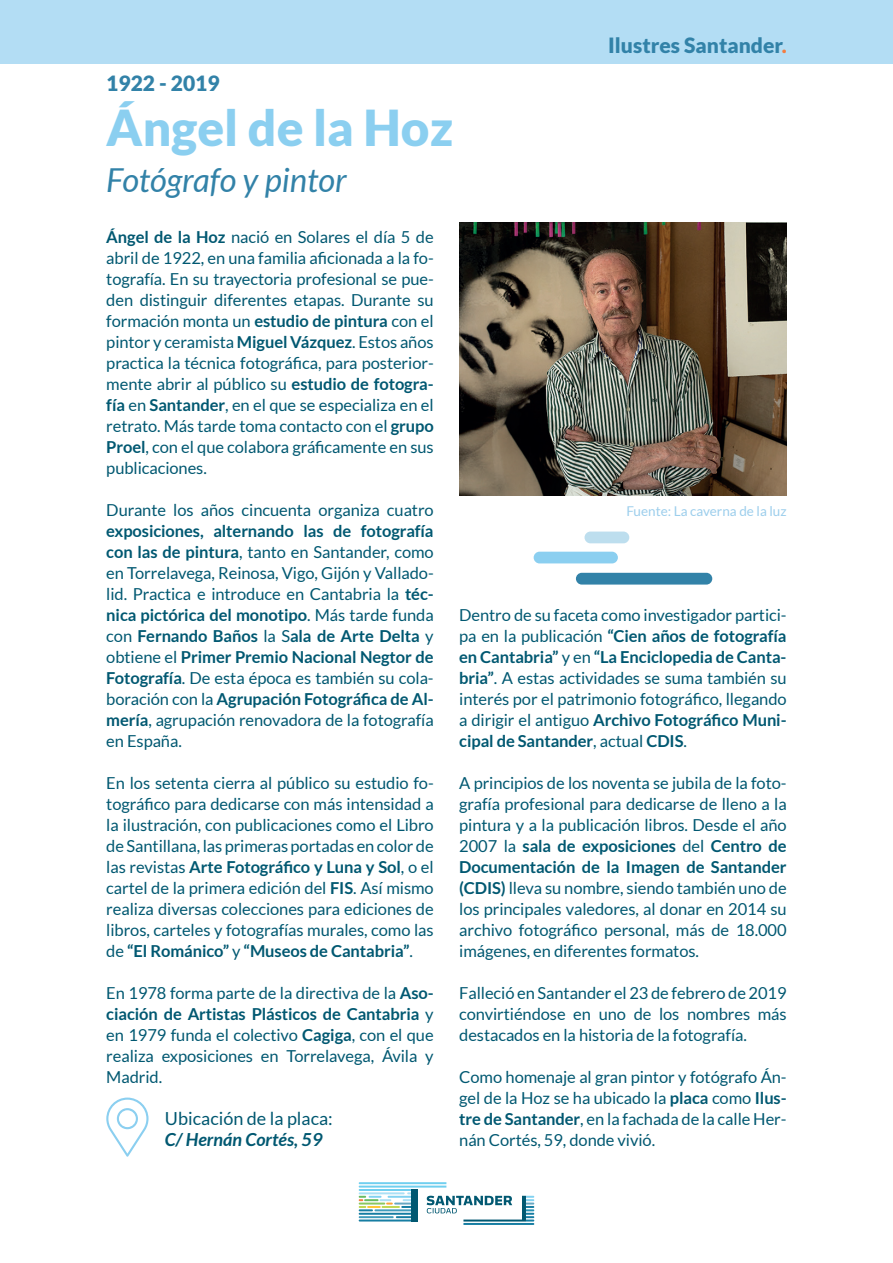
<style>
.page{position:relative;width:893px;height:1263px;background:#fff}
.page>*{position:absolute;margin:0;border:0;box-sizing:border-box;transform-origin:0 0}
.t1{font:900 49.5px "Lato";color:#8bcff0}
.t2{font:italic 33px "Lato";color:#3282a8}
.t3{font:900 21px "Lato";color:#3282a8}
.t4{font:18px "Lato";color:#015871}
.t5{font:italic 700 18px "Lato";color:#015871}
.t6{font:16.5px/21px "Lato";letter-spacing:-.005em;color:#015871;text-align:justify}
.t7{font:13.5px "Lato";color:#9cceec}
.s1{color:#f47d41}
.s2{font-weight:700}
</style>
<div class="page">
<div style="left:0;top:0;width:893px;height:64px;background:#b3ddf4"></div>
<svg style="left:359px;top:1182px;width:175px;height:43px"></svg>
<img style="left:459px;top:222px;width:328px;height:273px">
<svg style="left:106px;top:1097px;width:43px;height:60px"></svg>
<div style="left:576px;top:573px;width:136px;height:12px;background:#3282a8;border-radius:6px"></div>
<div style="left:534px;top:552px;width:84px;height:11px;background:#8bcff0;border-radius:6px"></div>
<div style="left:584px;top:531px;width:45px;height:12px;background:#bddeee;border-radius:6px"></div>
<p class="t3" style="left:106px;top:71px;width:115px">1922 - 2019</p>
<p class="t3" style="left:608px;top:33px;width:180px">Ilustres Santander<span class="s1">.</span></p>
<h1 class="t1" style="left:106px;top:99px;width:348px">Ángel de la Hoz</h1>
<h2 class="t2" style="left:106px;top:161px;width:242px">Fotógrafo y pintor</h2>
<p class="t6" style="left:106px;top:226px;width:329px"><span class="s2">Ángel de la Hoz</span> nació en Solares el día 5 de abril de 1922, en una familia aficionada a la fo&shy;tografía. En su trayectoria profesional se pue&shy;den distinguir diferentes etapas. Durante su formación monta un <span class="s2">estudio de pintura</span> con el pintor y ceramista <span class="s2">Miguel Vázquez</span>. Estos años practica la técnica fotográfica, para posterior&shy;mente abrir al público su <span class="s2">estudio de fotogra&shy;fía</span> en <span class="s2">Santander</span>, en el que se especializa en el retrato. Más tarde toma contacto con el <span class="s2">grupo Proel</span>, con el que colabora gráficamente en sus publicaciones.</p>
<p class="t6" style="left:106px;top:499px;width:329px">Durante los años cincuenta organiza cuatro</p>
<p class="t6" style="left:106px;top:520px;width:329px"><span class="s2">exposiciones, alternando las de fotografía con las de pintura</span>, tanto en Santander, como en Torrelavega, Reinosa, Vigo, Gijón y Vallado&shy;lid. Practica e introduce en Cantabria la <span class="s2">téc&shy;nica pictórica del monotipo</span>. Más tarde funda con <span class="s2">Fernando Baños</span> la S<span class="s2">ala de Arte Delta</span> y obtiene el <span class="s2">Primer Premio Nacional Negtor de Fotografía</span>. De esta época es también su cola&shy;boración con la <span class="s2">Agrupación Fotográfica de Al&shy;mería</span>, agrupación renovadora de la fotografía en España.</p>
<p class="t6" style="left:106px;top:773px;width:329px">En los setenta cierra al público su estudio fo&shy;tográfico para dedicarse con más intensidad a la ilustración, con publicaciones como el Libro de Santillana, las primeras portadas en color de las revistas <span class="s2">Arte Fotográfico y Luna y Sol</span>, o el cartel de la primera edición del <span class="s2">FIS</span>. Así mismo realiza diversas colecciones para ediciones de libros, carteles y fotografías murales, como las de <span class="s2">“El Románico”</span> y <span class="s2">“Museos de Cantabria”</span>.</p>
<p class="t6" style="left:106px;top:983px;width:329px">En 1978 forma parte de la directiva de la <span class="s2">Aso&shy;ciación de Artistas Plásticos de Cantabria</span> y en 1979 funda el colectivo <span class="s2">Cagiga</span>, con el que realiza exposiciones en Torrelavega, Ávila y Madrid.</p>
<p class="t7" style="left:626px;top:504px;width:162px">Fuente: La caverna de la luz</p>
<p class="t6" style="left:459px;top:604px;width:329px">Dentro de su faceta como investigador partici&shy;pa en la publicación <span class="s2">“Cien años de fotografía en Cantabria”</span> y en <span class="s2">“La Enciclopedia de Canta&shy;bria”</span>. A estas actividades se suma también su interés por el patrimonio fotográfico, llegando a dirigir el antiguo <span class="s2">Archivo Fotográfico Muni&shy;cipal de Santander</span>, actual <span class="s2">CDIS</span>.</p>
<p class="t6" style="left:459px;top:772px;width:329px">A principios de los noventa se jubila de la foto&shy;grafía profesional para dedicarse de lleno a la pintura y a la publicación libros. Desde el año 2007 la <span class="s2">sala de exposiciones</span> del <span class="s2">Centro de Documentación de la Imagen de Santander (CDIS)</span> lleva su nombre, siendo también uno de los principales valedores, al donar en 2014 su archivo fotográfico personal, más de 18.000 imágenes, en diferentes formatos.</p>
<p class="t6" style="left:459px;top:982px;width:329px">Falleció en Santander el 23 de febrero de 2019 convirtiéndose en uno de los nombres más destacados en la historia de la fotografía.</p>
<p class="t6" style="left:459px;top:1066px;width:329px">Como homenaje al gran pintor y fotógrafo Án&shy;gel de la Hoz se ha ubicado la <span class="s2">placa</span> como <span class="s2">Ilus&shy;tre de Santander</span>, en la fachada de la calle Her&shy;nán Cortés, 59, donde vivió.</p>
<p class="t4" style="left:165px;top:1108px;width:169px">Ubicación de la placa:</p>
<p class="t5" style="left:165px;top:1129px;width:159px">C/ Hernán Cortés, 59</p>
</div>
